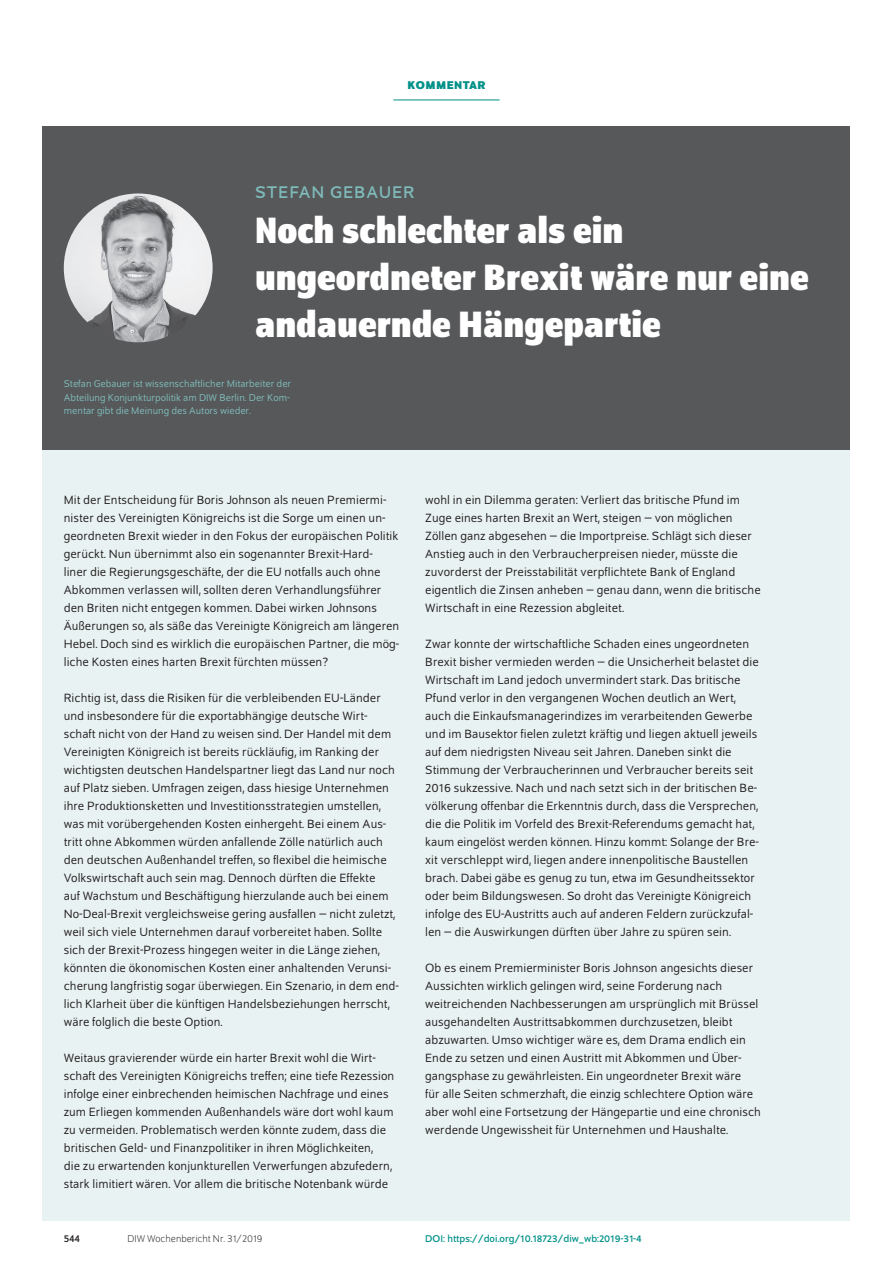
<style>
.page{position:relative;width:893px;height:1263px;background:#fff}
.page>*{position:absolute;margin:0;border:0;box-sizing:border-box;transform-origin:0 0}
.t1{font:700 semi-condensed 39px/46.8px "Schumpeter";color:#fff}
.t2{font:18px "Schumpeter";letter-spacing:.05em;color:#7fbbba}
.t3{font:12.75px/18px "Schumpeter Blond";letter-spacing:.005em;color:#231f20}
.t4{font:700 12px "Schumpeter";letter-spacing:.04em;color:#009188}
.t5{font:10.5px/13.5px "Schumpeter Blond";color:#7fbbba;text-align:justify}
.t6{font:10.5px "Schumpeter";color:#009188}
.t7{font:300 10.5px "Schumpeter";color:#231f20}
.t8{font:10.5px "Schumpeter";color:#231f20}
</style>
<div class="page">
<div style="left:43px;top:126px;width:807px;height:324px;background:#57585a"></div>
<hr style="left:393px;top:100px;width:107px;height:1px;background:#009188">
<img style="left:64px;top:193px;width:149px;height:149px;border-radius:74px">
<div style="left:43px;top:450px;width:807px;height:770px;background:#e9f2f2"></div>
<p class="t4" style="left:407px;top:79px;width:80px">KOMMENTAR</p>
<h2 class="t2" style="left:255px;top:183px;width:161px">STEFAN GEBAUER</h2>
<h1 class="t1" style="left:255px;top:207px;width:555px">Noch schlechter als ein ungeordneter Brexit wäre nur eine andauernde Hängepartie</h1>
<p class="t5" style="left:64px;top:377px;width:229px">Stefan Gebauer ist wissenschaftlicher Mitarbeiter der Abteilung Konjunkturpolitik am DIW Berlin. Der Kom&shy;mentar gibt die Meinung des Autors wieder.</p>
<p class="t3" style="left:64px;top:491px;width:337px">Mit der Entscheidung für Boris Johnson als neuen Premiermi&shy;nister des Vereinigten Königreichs ist die Sorge um einen un&shy;geordneten Brexit wieder in den Fokus der europäischen Politik gerückt. Nun übernimmt also ein sogenannter Brexit-Hard&shy;liner die Regierungsgeschäfte, der die EU notfalls auch ohne Abkommen verlassen will, sollten deren Verhandlungsführer den Briten nicht entgegen kommen. Dabei wirken Johnsons Äußerungen so, als säße das Vereinigte Königreich am längeren Hebel. Doch sind es wirklich die europäischen Partner, die mög&shy;liche Kosten eines harten Brexit fürchten müssen?</p>
<p class="t3" style="left:64px;top:689px;width:337px">Richtig ist, dass die Risiken für die verbleibenden EU-Länder und insbesondere für die exportabhängige deutsche Wirt&shy;schaft nicht von der Hand zu weisen sind. Der Handel mit dem Vereinigten Königreich ist bereits rückläufig, im Ranking der wichtigsten deutschen Handelspartner liegt das Land nur noch auf Platz sieben. Umfragen zeigen, dass hiesige Unternehmen ihre Produktionsketten und Investitionsstrategien umstellen, was mit vorübergehenden Kosten einhergeht. Bei einem Aus&shy;tritt ohne Abkommen würden anfallende Zölle natürlich auch den deutschen Außenhandel treffen, so flexibel die heimische Volkswirtschaft auch sein mag. Dennoch dürften die Effekte<br>auf Wachstum und Beschäftigung hierzulande auch bei einem No-Deal-Brexit vergleichsweise gering ausfallen – nicht zuletzt, weil sich viele Unternehmen darauf vorbereitet haben. Sollte sich der Brexit-Prozess hingegen weiter in die Länge ziehen, könnten die ökonomischen Kosten einer anhaltenden Verunsi&shy;cherung langfristig sogar überwiegen. Ein Szenario, in dem end&shy;lich Klarheit über die künftigen Handelsbeziehungen herrscht, wäre folglich die beste Option.</p>
<p class="t3" style="left:64px;top:1049px;width:332px">Weitaus gravierender würde ein harter Brexit wohl die Wirt&shy;schaft des Vereinigten Königreichs treffen; eine tiefe Rezession infolge einer einbrechenden heimischen Nachfrage und eines zum Erliegen kommenden Außenhandels wäre dort wohl kaum zu vermeiden. Problematisch werden könnte zudem, dass die britischen Geld- und Finanzpolitiker in ihren Möglichkeiten,<br>die zu erwartenden konjunkturellen Verwerfungen abzufedern, stark limitiert wären. Vor allem die britische Notenbank würde</p>
<p class="t3" style="left:425px;top:491px;width:337px">wohl in ein Dilemma geraten: Verliert das britische Pfund im Zuge eines harten Brexit an Wert, steigen – von möglichen Zöllen ganz abgesehen – die Importpreise. Schlägt sich dieser Anstieg auch in den Verbraucherpreisen nieder, müsste die zuvorderst der Preisstabilität verpflichtete Bank of England eigentlich die Zinsen anheben – genau dann, wenn die britische Wirtschaft in eine Rezession abgleitet.</p>
<p class="t3" style="left:425px;top:635px;width:335px">Zwar konnte der wirtschaftliche Schaden eines ungeordneten Brexit bisher vermieden werden – die Unsicherheit belastet die Wirtschaft im Land jedoch unvermindert stark. Das britische Pfund verlor in den vergangenen Wochen deutlich an Wert, auch die Einkaufsmanagerindizes im verarbeitenden Gewerbe und im Bausektor fielen zuletzt kräftig und liegen aktuell jeweils auf dem niedrigsten Niveau seit Jahren. Daneben sinkt die Stimmung der Verbraucherinnen und Verbraucher bereits seit 2016 sukzessive. Nach und nach setzt sich in der britischen Be&shy;völkerung offenbar die Erkenntnis durch, dass die Versprechen, die die Politik im Vorfeld des Brexit-Referendums gemacht hat, kaum eingelöst werden können. Hinzu kommt: Solange der Bre&shy;xit verschleppt wird, liegen andere innenpolitische Baustellen brach. Dabei gäbe es genug zu tun, etwa im Gesundheitssektor oder beim Bildungswesen. So droht das Vereinigte Königreich infolge des EU-Austritts auch auf anderen Feldern zurückzufal&shy;len – die Auswirkungen dürften über Jahre zu spüren sein.</p>
<p class="t3" style="left:425px;top:959px;width:337px">Ob es einem Premierminister Boris Johnson angesichts dieser Aussichten wirklich gelingen wird, seine Forderung nach weitreichenden Nachbesserungen am ursprünglich mit Brüssel ausgehandelten Austrittsabkommen durchzusetzen, bleibt abzuwarten. Umso wichtiger wäre es, dem Drama endlich ein Ende zu setzen und einen Austritt mit Abkommen und Über&shy;gangsphase zu gewährleisten. Ein ungeordneter Brexit wäre<br>für alle Seiten schmerzhaft, die einzig schlechtere Option wäre aber wohl eine Fortsetzung der Hängepartie und eine chronisch werdende Ungewissheit für Unternehmen und Haushalte.</p>
<p class="t8" style="left:64px;top:1233px;width:18px">544</p>
<p class="t7" style="left:128px;top:1234px;width:136px">DIW Wochenbericht Nr. 31/2019</p>
<p class="t6" style="left:425px;top:1233px;width:218px">DOI: https://doi.org/10.18723/diw_wb:2019-31-4</p>
</div>
